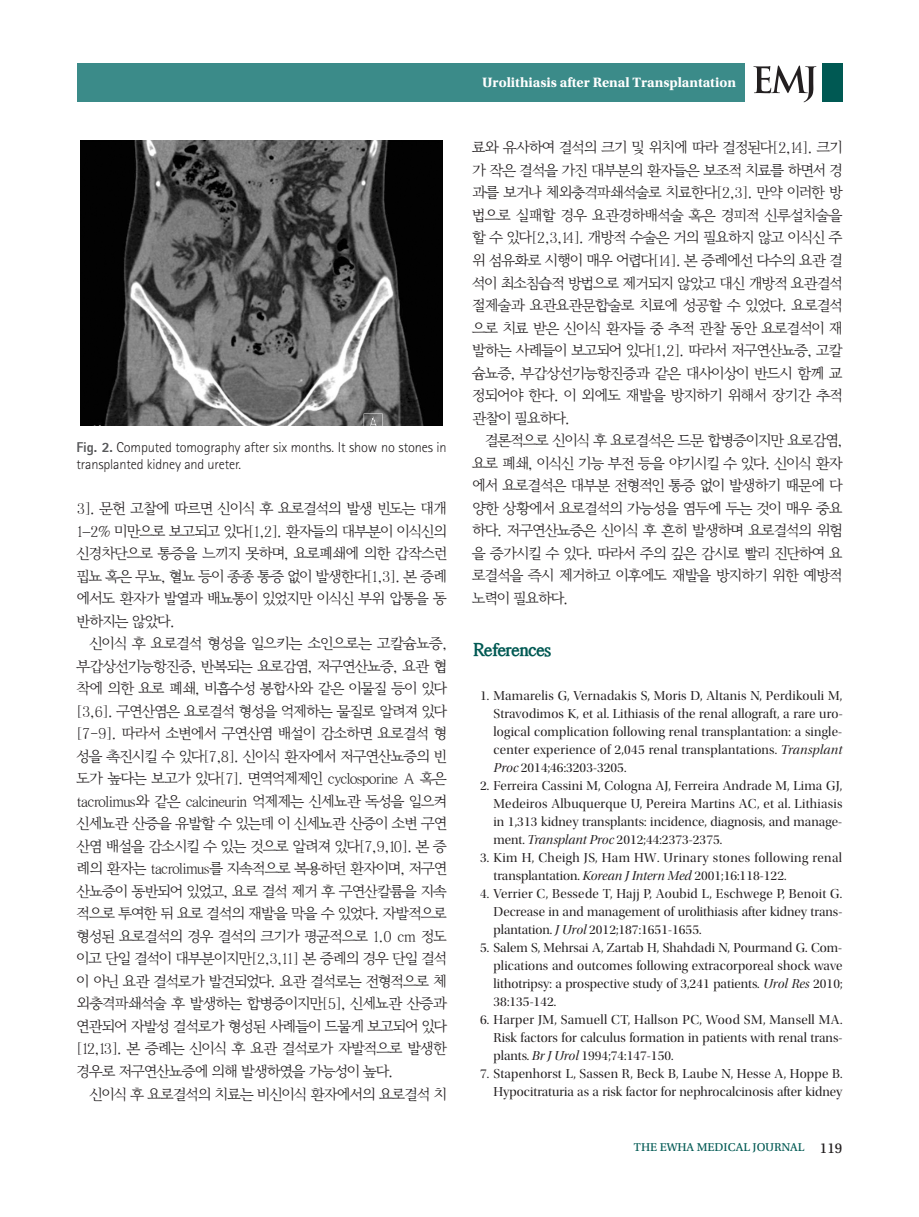
<style>
.page{position:relative;width:919px;height:1217px;background:#fff}
.page>*{position:absolute;margin:0;border:0;box-sizing:border-box;transform-origin:0 0}
.t1{font:18px "Y Batang 160";letter-spacing:-.085em;color:#005953}
.t2{font:15px/22.5px "Y Batang 120";letter-spacing:-.035em;color:#231f20;text-align:justify}
.t3{font:300 14.25px/17.1px "Rotis Sans Serif Std";letter-spacing:-.01em;color:#231f20}
.t4{font:700 14.25px "Utopia Std";color:#fff}
.t5{font:13.5px/18px "Utopia Std Disp";color:#231f20;text-align:justify}
.t6{font:13.5px/18px "Utopia Std Disp";letter-spacing:.025em;color:#231f20}
.t7{font:12px "Utopia Std Capt";color:#005953}
.s1{font-weight:800;color:#57585a}
.s2{font-family:"Times New Roman"}
.s3{font-family:"Utopia Std Disp It"}
.s4{font-size:15px;color:#231f20}
</style>
<div class="page">
<div style="left:77px;top:63px;width:667px;height:39px;background:#3b8b89"></div>
<div style="left:822px;top:63px;width:20px;height:39px;background:#005953"></div>
<svg style="left:753px;top:65px;width:63px;height:37px"></svg>
<img style="left:81px;top:141px;width:361px;height:285px">
<p class="t3" style="left:77px;top:438px;width:371px"><span class="s1">Fig. 2.</span> Computed tomography after six months. It show no stones in transplanted kidney and ureter.</p>
<p class="t2" style="left:77px;top:498px;width:372px">3]. 문헌 고찰에 따르면 신이식 후 요로결석의 발생 빈도는 대개 1<span class="s2">–</span>2% 미만으로 보고되고 있다[1,2]. 환자들의 대부분이 이식신의 신경차단으로 통증을 느끼지 못하며, 요로폐쇄에 의한 갑작스런 핍뇨 혹은 무뇨, 혈뇨 등이 종종 통증 없이 발생한다[1,3]. 본 증례 에서도 환자가 발열과 배뇨통이 있었지만 이식신 부위 압통을 동 반하지는 않았다.</p>
<p class="t2" style="left:77px;top:633px;width:372px;text-indent:13px">신이식 후 요로결석 형성을 일으키는 소인으로는 고칼슘뇨증, 부갑상선기능항진증, 반복되는 요로감염, 저구연산뇨증, 요관 협 착에 의한 요로 폐쇄, 비흡수성 봉합사와 같은 이물질 등이 있다 [3,6]. 구연산염은 요로결석 형성을 억제하는 물질로 알려져 있다 [7-9]. 따라서 소변에서 구연산염 배설이 감소하면 요로결석 형 성을 촉진시킬 수 있다[7,8]. 신이식 환자에서 저구연산뇨증의 빈 도가 높다는 보고가 있다[7]. 면역억제제인 cyclosporine A 혹은 tacrolimus와 같은 calcineurin 억제제는 신세뇨관 독성을 일으켜 신세뇨관 산증을 유발할 수 있는데 이 신세뇨관 산증이 소변 구연 산염 배설을 감소시킬 수 있는 것으로 알려져 있다[7,9,10]. 본 증 례의 환자는 tacrolimus를 지속적으로 복용하던 환자이며, 저구연 산뇨증이 동반되어 있었고, 요로 결석 제거 후 구연산칼륨을 지속 적으로 투여한 뒤 요로 결석의 재발을 막을 수 있었다. 자발적으로 형성된 요로결석의 경우 결석의 크기가 평균적으로 1.0 cm 정도 이고 단일 결석이 대부분이지만[2,3,11] 본 증례의 경우 단일 결석 이 아닌 요관 결석로가 발견되었다. 요관 결석로는 전형적으로 체 외충격파쇄석술 후 발생하는 합병증이지만[5], 신세뇨관 산증과 연관되어 자발성 결석로가 형성된 사례들이 드물게 보고되어 있다 [12,13]. 본 증례는 신이식 후 요관 결석로가 자발적으로 발생한 경우로 저구연산뇨증에 의해 발생하였을 가능성이 높다.</p>
<p class="t2" style="left:89px;top:1083px;width:359px">신이식 후 요로결석의 치료는 비신이식 환자에서의 요로결석 치</p>
<p class="t4" style="left:482px;top:74px;width:255px">Urolithiasis after Renal Transplantation</p>
<p class="t2" style="left:472px;top:137px;width:372px">료와 유사하여 결석의 크기 및 위치에 따라 결정된다[2,14]. 크기 가 작은 결석을 가진 대부분의 환자들은 보조적 치료를 하면서 경 과를 보거나 체외충격파쇄석술로 치료한다[2,3]. 만약 이러한 방 법으로 실패할 경우 요관경하배석술 혹은 경피적 신루설치술을 할 수 있다[2,3,14]. 개방적 수술은 거의 필요하지 않고 이식신 주 위 섬유화로 시행이 매우 어렵다[14]. 본 증례에선 다수의 요관 결 석이 최소침습적 방법으로 제거되지 않았고 대신 개방적 요관결석 절제술과 요관요관문합술로 치료에 성공할 수 있었다. 요로결석 으로 치료 받은 신이식 환자들 중 추적 관찰 동안 요로결석이 재 발하는 사례들이 보고되어 있다[1,2]. 따라서 저구연산뇨증, 고칼 슘뇨증, 부갑상선기능항진증과 같은 대사이상이 반드시 함께 교 정되어야 한다. 이 외에도 재발을 방지하기 위해서 장기간 추적 관찰이 필요하다.</p>
<p class="t2" style="left:472px;top:430px;width:371px;text-indent:13px">결론적으로 신이식 후 요로결석은 드문 합병증이지만 요로감염, 요로 폐쇄, 이식신 기능 부전 등을 야기시킬 수 있다. 신이식 환자 에서 요로결석은 대부분 전형적인 통증 없이 발생하기 때문에 다 양한 상황에서 요로결석의 가능성을 염두에 두는 것이 매우 중요 하다. 저구연산뇨증은 신이식 후 흔히 발생하며 요로결석의 위험 을 증가시킬 수 있다. 따라서 주의 깊은 감시로 빨리 진단하여 요 로결석을 즉시 제거하고 이후에도 재발을 방지하기 위한 예방적 노력이 필요하다.</p>
<p class="t1" style="left:472px;top:640px;width:81px">References</p>
<p class="t5" style="left:493px;top:687px;width:350px;text-indent:-13px">1. Mamarelis G, Vernadakis S, Moris D, Altanis N, Perdikouli M, Stravodimos K, et al. Lithiasis of the renal allograft, a rare uro&shy;logical complication following renal transplantation: a single&shy;center experience of 2,045 renal transplantations. <span class="s3">Transplant Proc</span> 2014;46:3203-3205.</p>
<p class="t5" style="left:493px;top:777px;width:350px;text-indent:-13px">2. Ferreira Cassini M, Cologna AJ, Ferreira Andrade M, Lima GJ, Medeiros Albuquerque U, Pereira Martins AC, et al. Lithiasis in 1,313 kidney transplants: incidence, diagnosis, and manage&shy;ment. <span class="s3">Transplant Proc</span> 2012;44:2373-2375.</p>
<p class="t6" style="left:493px;top:849px;width:350px;text-indent:-13px">3. Kim H, Cheigh JS, Ham HW. Urinary stones following renal transplantation. <span class="s3">Korean J Intern Med</span> 2001;16:118-122.</p>
<p class="t5" style="left:493px;top:885px;width:350px;text-indent:-13px">4. Verrier C, Bessede T, Hajj P, Aoubid L, Eschwege P, Benoit G.<br>Decrease in and management of urolithiasis after kidney trans&shy;plantation. <span class="s3">J Urol</span> 2012;187:1651-1655.</p>
<p class="t5" style="left:493px;top:939px;width:350px;text-indent:-13px">5. Salem S, Mehrsai A, Zartab H, Shahdadi N, Pourmand G. Com&shy;plications and outcomes following extracorporeal shock wave lithotripsy: a prospective study of 3,241 patients. <span class="s3">Urol Res</span> 2010; 38:135-142.</p>
<p class="t5" style="left:493px;top:1011px;width:350px;text-indent:-13px">6. Harper JM, Samuell CT, Hallson PC, Wood SM, Mansell MA.<br>Risk factors for calculus formation in patients with renal trans&shy;plants. <span class="s3">Br J Urol</span> 1994;74:147-150.</p>
<p class="t5" style="left:480px;top:1064px;width:364px;text-align:right">7. Stapenhorst L, Sassen R, Beck B, Laube N, Hesse A, Hoppe B.<br>Hypocitraturia as a risk factor for nephrocalcinosis after kidney</p>
<p class="t7" style="left:634px;top:1140px;width:210px">THE EWHA MEDICAL JOURNAL <span class="s4">119</span></p>
</div>
